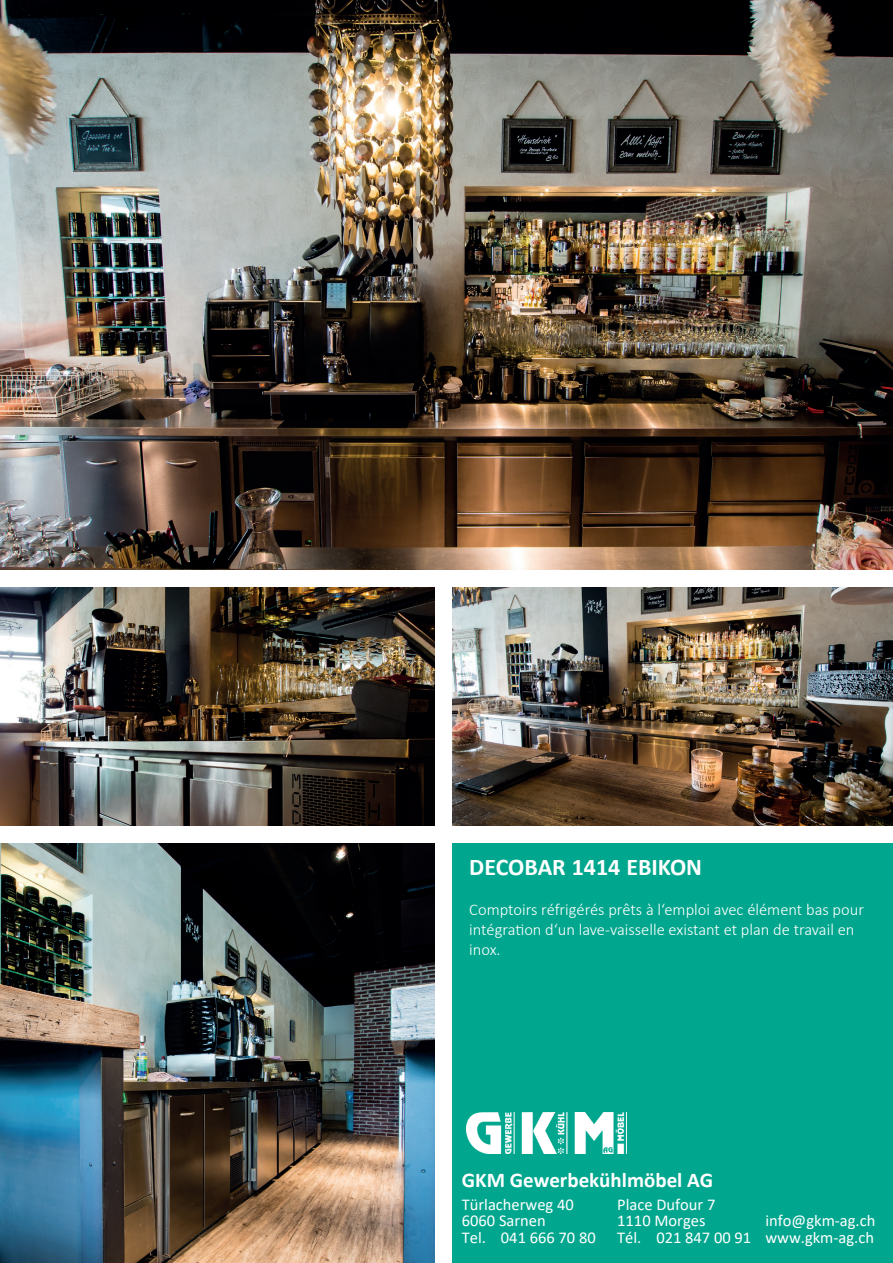
<style>
.page{position:relative;width:893px;height:1263px;background:#fff}
.page>*{position:absolute;margin:0;border:0;box-sizing:border-box;transform-origin:0 0}
.t1{font:700 24px "Calibri";color:#fff}
.t2{font:700 21px "Calibri";color:#fff}
.t3{font:300 16.5px/19.8px "Calibri";color:#fff}
.t4{font:16.5px/16.5px "Calibri";color:#fff}
</style>
<div class="page">
<img style="left:0;top:0;width:893px;height:570px">
<div style="left:0;top:573px;width:893px;height:690px;background:#00a78e"></div>
<img style="left:452px;top:587px;width:441px;height:239px">
<img style="left:0;top:587px;width:436px;height:239px">
<div style="left:0;top:570px;width:893px;height:17px;background:#fff"></div>
<img style="left:0;top:842px;width:436px;height:421px">
<img style="left:466px;top:1112px;width:160px;height:42px">
<div style="left:436px;top:570px;width:16px;height:693px;background:#fff"></div>
<div style="left:0;top:826px;width:893px;height:16px;background:#fff"></div>
<h1 class="t1" style="left:469px;top:850px;width:234px">DECOBAR 1414 EBIKON</h1>
<p class="t3" style="left:469px;top:899px;width:396px">Comptoirs réfrigérés prêts à l‘emploi avec élément bas pour intégration d‘un lave-vaisselle existant et plan de travail en inox.</p>
<p class="t2" style="left:462px;top:1165px;width:253px">GKM Gewerbekühlmöbel AG</p>
<p class="t4" style="left:462px;top:1195px;width:135px">Türlacherweg 40<br>6060 Sarnen<br>Tel. 041 666 70 80</p>
<p class="t4" style="left:617px;top:1195px;width:135px">Place Dufour 7<br>1110 Morges<br>Tél. 021 847 00 91</p>
<p class="t4" style="left:765px;top:1212px;width:111px">info@gkm-ag.ch www.gkm-ag.ch</p>
</div>
